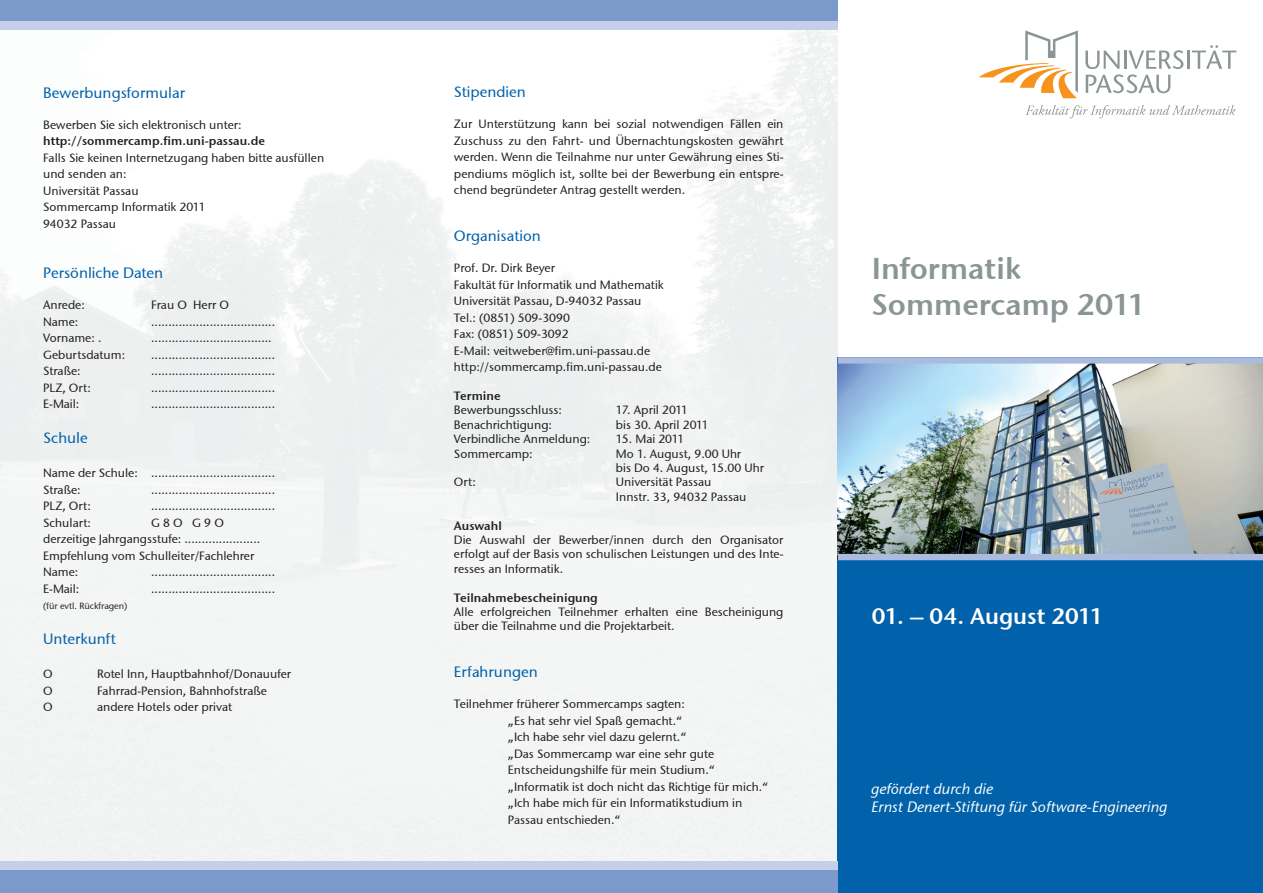
<style>
.page{position:relative;width:1263px;height:893px;background:#fff}
.page>*{position:absolute;margin:0;border:0;box-sizing:border-box;transform-origin:0 0}
.t1{font:30px/36px "Stone Sans Semi ITCTT";color:#8a9595}
.t2{font:22.5px "Stone Sans Semi ITCTT";color:#fff}
.t3{font:15px "Stone Sans ITCTT Medium";letter-spacing:.005em;color:#0161aa}
.t4{font:italic 15px/18px "Stone Sans ITCTT Medium";color:#fff}
.t5{font:12px/16.5px "Stone Sans ITCTT Medium";color:#231f20}
.t6{font:12px "Stone Sans Semi ITCTT";color:#231f20}
.t7{font:12px "Stone Sans ITCTT Medium";letter-spacing:-.02em;color:#231f20}
.t8{font:9px "Stone Sans ITCTT Medium";color:#231f20}
</style>
<div class="page">
<img style="left:0;top:30px;width:838px;height:831px">
<div style="left:838px;top:357px;width:425px;height:536px;background:#0161aa"></div>
<img style="left:838px;top:364px;width:425px;height:190px">
<div style="left:838px;top:357px;width:425px;height:7px;background:#aabbde"></div>
<div style="left:838px;top:554px;width:425px;height:6px;background:#aabbde"></div>
<div style="left:0;top:0;width:838px;height:21px;background:#7b9acc"></div>
<div style="left:0;top:21px;width:838px;height:9px;background:#c5d0e8"></div>
<div style="left:0;top:870px;width:838px;height:23px;background:#7b9acc"></div>
<div style="left:0;top:861px;width:838px;height:9px;background:#c5d0e8"></div>
<svg style="left:1085px;top:45px;width:151px;height:48px"></svg>
<svg style="left:979px;top:30px;width:99px;height:68px"></svg>
<svg style="left:1025px;top:105px;width:210px;height:13px"></svg>
<p class="t3" style="left:43px;top:83px;width:143px">Bewerbungsformular</p>
<p class="t5" style="left:43px;top:116px;width:200px">Bewerben Sie sich elektronisch unter:</p>
<p class="t6" style="left:43px;top:133px;width:223px">http://sommercamp.fim.uni-passau.de</p>
<p class="t5" style="left:43px;top:149px;width:283px">Falls Sie keinen Internetzugang haben bitte ausfüllen und senden an:<br>Universität Passau<br>Sommercamp Informatik 2011<br>94032 Passau</p>
<p class="t3" style="left:43px;top:264px;width:121px">Persönliche Daten</p>
<p class="t5" style="left:43px;top:296px;width:43px">Anrede:</p>
<p class="t5" style="left:151px;top:296px;width:79px">Frau O Herr O</p>
<p class="t5" style="left:43px;top:313px;width:37px">Name:</p>
<p class="t5" style="left:151px;top:313px;width:125px">....................................</p>
<p class="t5" style="left:43px;top:329px;width:60px">Vorname: .</p>
<p class="t5" style="left:151px;top:329px;width:122px">...................................</p>
<p class="t5" style="left:43px;top:346px;width:83px">Geburtsdatum:</p>
<p class="t5" style="left:151px;top:346px;width:125px">....................................</p>
<p class="t5" style="left:43px;top:362px;width:39px">Straße:</p>
<p class="t5" style="left:151px;top:362px;width:125px">....................................</p>
<p class="t5" style="left:43px;top:379px;width:49px">PLZ, Ort:</p>
<p class="t5" style="left:151px;top:379px;width:125px">....................................</p>
<p class="t5" style="left:43px;top:395px;width:38px">E-Mail:</p>
<p class="t5" style="left:151px;top:395px;width:125px">....................................</p>
<p class="t3" style="left:43px;top:428px;width:46px">Schule</p>
<p class="t5" style="left:43px;top:464px;width:233px">Name der Schule: ....................................<br>Straße:</p>
<p class="t5" style="left:151px;top:481px;width:125px">....................................</p>
<p class="t5" style="left:43px;top:497px;width:49px">PLZ, Ort:</p>
<p class="t5" style="left:151px;top:497px;width:125px">....................................</p>
<p class="t5" style="left:43px;top:514px;width:49px">Schulart:</p>
<p class="t5" style="left:43px;top:514px;width:219px;text-indent:108px">G 8 O G 9 O derzeitige Jahrgangsstufe: ......................<br>Empfehlung vom Schulleiter/Fachlehrer<br>Name:</p>
<p class="t5" style="left:151px;top:563px;width:125px">....................................</p>
<p class="t5" style="left:43px;top:580px;width:38px">E-Mail:</p>
<p class="t5" style="left:151px;top:580px;width:125px">....................................</p>
<p class="t8" style="left:43px;top:600px;width:86px">(für evtl. Rückfragen)</p>
<p class="t3" style="left:43px;top:629px;width:74px">Unterkunft</p>
<p class="t5" style="left:43px;top:665px;width:11px">O</p>
<p class="t5" style="left:97px;top:665px;width:195px">Rotel Inn, Hauptbahnhof/Donauufer</p>
<p class="t5" style="left:43px;top:682px;width:11px">O</p>
<p class="t5" style="left:97px;top:682px;width:171px">Fahrrad-Pension, Bahnhofstraße</p>
<p class="t5" style="left:43px;top:698px;width:11px">O</p>
<p class="t5" style="left:97px;top:698px;width:136px">andere Hotels oder privat</p>
<p class="t3" style="left:454px;top:83px;width:74px">Stipendien</p>
<p class="t5" style="left:454px;top:116px;width:331px;text-align:justify">Zur Unterstützung kann bei sozial notwendigen Fällen ein Zuschuss zu den Fahrt- und Übernachtungskosten gewährt werden. Wenn die Teilnahme nur unter Gewährung eines Sti&shy;pendiums möglich ist, sollte bei der Bewerbung ein entspre&shy;chend begründeter Antrag gestellt werden.</p>
<p class="t3" style="left:454px;top:227px;width:89px">Organisation</p>
<p class="t5" style="left:454px;top:260px;width:211px">Prof. Dr. Dirk Beyer<br>Fakultät für Informatik und Mathematik<br>Universität Passau, D-94032 Passau<br>Tel.: (0851) 509-3090<br>Fax: (0851) 509-3092<br>E-Mail: veitweber@fim.uni-passau.de http://sommercamp.fim.uni-passau.de</p>
<p class="t6" style="left:454px;top:388px;width:48px">Termine</p>
<p class="t5" style="left:454px;top:402px;width:110px">Bewerbungsschluss:</p>
<p class="t5" style="left:616px;top:402px;width:74px">17. April 2011</p>
<p class="t5" style="left:454px;top:416px;width:100px">Benachrichtigung:</p>
<p class="t5" style="left:616px;top:416px;width:94px">bis 30. April 2011</p>
<p class="t5" style="left:454px;top:431px;width:138px">Verbindliche Anmeldung:</p>
<p class="t7" style="left:616px;top:432px;width:70px">15. Mai 2011</p>
<p class="t5" style="left:454px;top:445px;width:80px">Sommercamp:</p>
<p class="t5" style="left:616px;top:446px;width:149px;line-height:14.4px">Mo 1. August, 9.00 Uhr<br>bis Do 4. August, 15.00 Uhr</p>
<p class="t5" style="left:454px;top:474px;width:23px">Ort:</p>
<p class="t5" style="left:616px;top:475px;width:132px;line-height:14.4px">Universität Passau<br>Innstr. 33, 94032 Passau</p>
<p class="t6" style="left:454px;top:518px;width:49px">Auswahl</p>
<p class="t5" style="left:454px;top:532px;width:331px;line-height:14.4px;text-align:justify">Die Auswahl der Bewerber/innen durch den Organisator erfolgt auf der Basis von schulischen Leistungen und des Inte&shy;resses an Informatik.</p>
<p class="t6" style="left:454px;top:590px;width:145px">Teilnahmebescheinigung</p>
<p class="t5" style="left:454px;top:604px;width:331px;line-height:14.4px">Alle erfolgreichen Teilnehmer erhalten eine Bescheinigung über die Teilnahme und die Projektarbeit.</p>
<p class="t3" style="left:454px;top:663px;width:85px">Erfahrungen</p>
<p class="t5" style="left:508px;top:695px;width:262px;text-indent:-54px">Teilnehmer früherer Sommercamps sagten:<br>„Es hat sehr viel Spaß gemacht.“<br>„Ich habe sehr viel dazu gelernt.“<br>„Das Sommercamp war eine sehr gute Entscheidungshilfe für mein Studium.“ „Informatik ist doch nicht das Richtige für mich.“ „Ich habe mich für ein Informatikstudium in Passau entschieden.“</p>
<h1 class="t1" style="left:872px;top:250px;width:276px">Informatik<br>Sommercamp 2011</h1>
<h2 class="t2" style="left:872px;top:602px;width:233px">01. – 04. August 2011</h2>
<p class="t4" style="left:871px;top:779px;width:298px">gefördert durch die<br>Ernst Denert-Stiftung für Software-Engineering</p>
</div>
